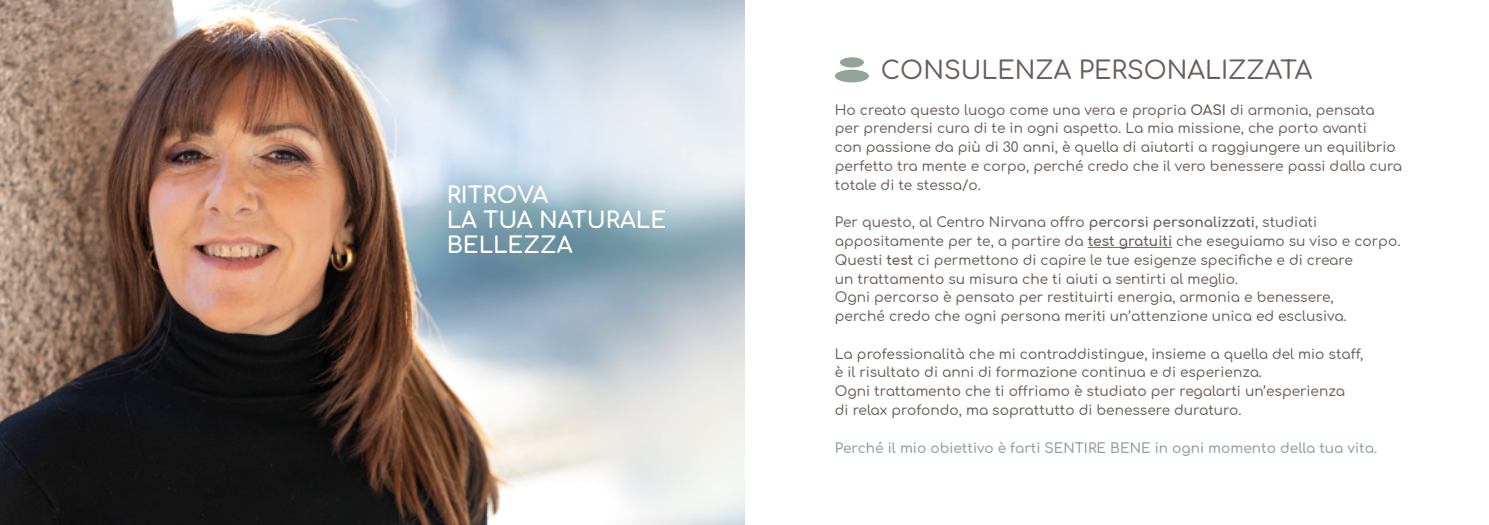
<style>
.page{position:relative;width:1489px;height:525px;background:#fff}
.page>*{position:absolute;margin:0;border:0;box-sizing:border-box;transform-origin:0 0}
.t1{font:500 25px "Comfortaa";color:#6d5e5d}
.t2{font:700 22.5px/25px "Comfortaa";color:#fff}
.t3{font:500 13.75px/18.8px "Comfortaa";color:#6d5e5d}
.t4{font:600 13.75px "Comfortaa";color:#91a497}
.s1{font-weight:700}
</style>
<div class="page">
<hr style="left:1087px;top:247px;width:85px;height:1px;background:#6d5e5d">
<div style="left:839px;top:57px;width:24px;height:10px;background:#91a497;border-radius:50%"></div>
<div style="left:834px;top:70px;width:34px;height:12px;background:#91a497;border-radius:50%"></div>
<img style="left:0;top:0;width:744px;height:524px">
<h2 class="t2" style="left:446px;top:179px;width:221px">RITROVA<br>LA TUA NATURALE<br>BELLEZZA</h2>
<h1 class="t1" style="left:881px;top:48px;width:433px">CONSULENZA PERSONALIZZATA</h1>
<p class="t3" style="left:834px;top:98px;width:569px">Ho creato questo luogo come una vera e propria <span class="s1">OASI</span> di armonia, pensata per prendersi cura di te in ogni aspetto. La mia missione, che porto avanti<br>con passione da più di 30 anni, è quella di aiutarti a raggiungere un equilibrio perfetto tra mente e corpo, perché credo che il vero benessere passi dalla cura totale di te stessa/o.</p>
<p class="t3" style="left:834px;top:211px;width:567px">Per questo, al Centro Nirvana offro <span class="s1">percorsi personalizzati</span>, studiati appositamente per te, a partire da <span class="s1">test gratuiti</span> che eseguiamo su viso e corpo.<br>Questi <span class="s1">test</span> ci permettono di capire le tue esigenze specifiche e di creare<br>un trattamento su misura che ti aiuti a sentirti al meglio.<br>Ogni percorso è pensato per restituirti energia, armonia e benessere,<br>perché credo che ogni persona meriti un’attenzione unica ed esclusiva.</p>
<p class="t3" style="left:834px;top:342px;width:530px">La professionalità che mi contraddistingue, insieme a quella del mio staff, è il risultato di anni di formazione continua e di esperienza.<br>Ogni trattamento che ti offriamo è studiato per regalarti un’esperienza<br>di relax profondo, ma soprattutto di benessere duraturo.</p>
<p class="t4" style="left:834px;top:435px;width:544px">Perché il mio obiettivo è farti SENTIRE BENE in ogni momento della tua vita.</p>
</div>
